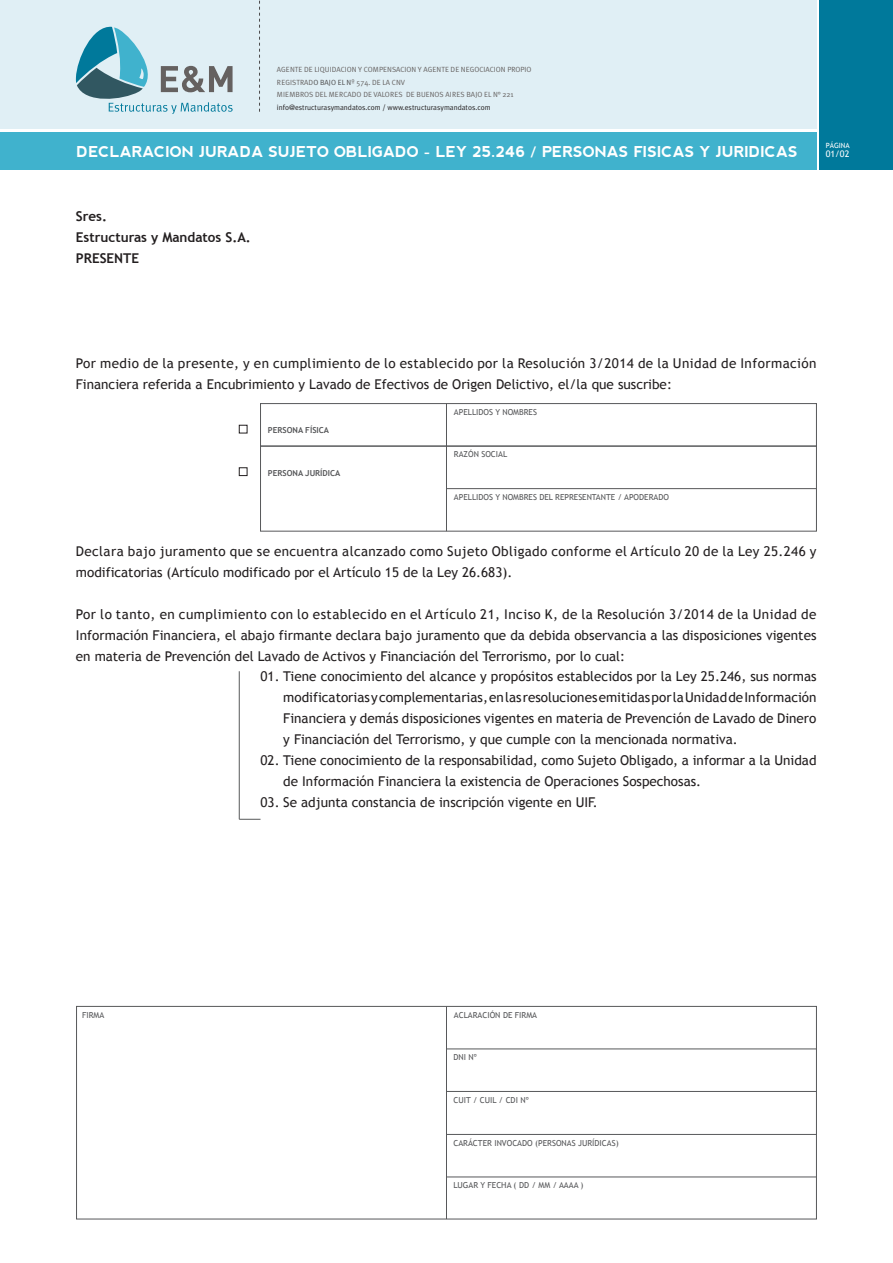
<style>
.page{position:relative;width:893px;height:1263px;background:#fff}
.page>*{position:absolute;margin:0;border:0;box-sizing:border-box;transform-origin:0 0}
.t1{font:700 15px "nevis";color:#fff}
.t2{font:13.5px/21px "Trebuchet MS";color:#231f20;text-align:justify}
.t3{font:13.5px/21px "Trebuchet MS";letter-spacing:.03em;color:#231f20}
.t4{font:13.5px/21px "Trebuchet MS";letter-spacing:.025em;color:#231f20}
.t5{font:700 13.5px/21px "Trebuchet MS";color:#231f20}
.t6{font:9px "Trebuchet MS";color:#fff}
.t7{font:8.25px "Trebuchet MS";color:#57585a}
.t8{font:700 8.25px "Trebuchet MS";color:#57585a}
.t9{font:7.5px/12.8px "Meta Plus Normal";color:#656160}
.t10{font:7.5px "Meta Plus Normal";color:#231f20}
.t11{font:7.2px "Trebuchet MS";color:#fff}
.s1{color:#4c4c4c}
</style>
<div class="page">
<div style="left:0;top:0;width:817px;height:128px;background:#e0eff5"></div>
<div style="left:0;top:132px;width:817px;height:37px;background:#40b2cd"></div>
<svg style="left:259px;top:0;width:1px;height:112px"></svg>
<svg style="left:76px;top:26px;width:157px;height:88px"></svg>
<div style="left:819px;top:0;width:74px;height:169px;background:#00799b"></div>
<div style="left:260px;top:403px;width:557px;height:43px;border:1px solid #57585a"></div>
<hr style="left:446px;top:404px;width:1px;height:42px;background:#57585a">
<div style="left:239px;top:425px;width:8px;height:8px;border:1px solid #231f20"></div>
<div style="left:260px;top:446px;width:557px;height:85px;border:1px solid #57585a"></div>
<hr style="left:446px;top:446px;width:1px;height:85px;background:#57585a">
<div style="left:239px;top:468px;width:8px;height:8px;border:1px solid #231f20"></div>
<hr style="left:446px;top:488px;width:370px;height:1px;background:#57585a">
<div style="left:76px;top:1006px;width:741px;height:213px;border:1px solid #57585a"></div>
<hr style="left:446px;top:1006px;width:1px;height:213px;background:#57585a">
<hr style="left:446px;top:1048px;width:370px;height:1px;background:#57585a">
<hr style="left:446px;top:1091px;width:370px;height:1px;background:#57585a">
<hr style="left:446px;top:1134px;width:370px;height:1px;background:#57585a">
<hr style="left:446px;top:1176px;width:370px;height:1px;background:#57585a">
<hr style="left:239px;top:671px;width:1px;height:148px;background:#57585a">
<svg style="left:239px;top:819px;width:21px;height:1px"></svg>
<p class="t9" style="left:277px;top:63px;width:256px">AGENTE DE LIQUIDACION Y COMPENSACION Y AGENTE DE NEGOCIACION PROPIO<br>REGISTRAD<span class="s1">O BAJO EL N</span>º 574. DE LA CNV<br>MIEMBROS DEL MERCADO DE VALORES DE BUENOS AIRES BAJO EL N° 221</p>
<p class="t10" style="left:277px;top:103px;width:215px">info@estructurasymandatos.com / www.estructurasymandatos.com</p>
<p class="t11" style="left:826px;top:141px;width:25px">PÁGINA</p>
<p class="t1" style="left:77px;top:143px;width:723px">DECLARACION JURADA SUJETO OBLIGADO - LEY 25.246 / PERSONAS FISICAS Y JURIDICAS</p>
<p class="t6" style="left:826px;top:149px;width:25px">01/02</p>
<p class="t5" style="left:76px;top:205px;width:176px">Sres.<br>Estructuras y Mandatos S.A.<br>PRESENTE</p>
<p class="t3" style="left:76px;top:352px;width:742px">Por medio de la presente, y en cumplimiento de lo establecido por la Resolución 3/2014 de la Unidad de Información<br>Financiera referida a Encubrimiento y Lavado de Efectivos de Origen Delictivo, el/la que suscribe:</p>
<p class="t8" style="left:268px;top:425px;width:63px">PERSONA FÍSICA</p>
<p class="t8" style="left:268px;top:467px;width:74px">PERSONA JURÍDICA</p>
<p class="t7" style="left:454px;top:407px;width:85px">APELLIDOS Y NOMBRES</p>
<p class="t7" style="left:454px;top:449px;width:55px">RAZÓN SOCIAL</p>
<p class="t7" style="left:454px;top:492px;width:216px">APELLIDOS Y NOMBRES DEL REPRESENTANTE / APODERADO</p>
<p class="t4" style="left:76px;top:540px;width:742px">Declara bajo juramento que se encuentra alcanzado como Sujeto Obligado conforme el Artículo 20 de la Ley 25.246 y modificatorias (Artículo modificado por el Artículo 15 de la Ley 26.683).</p>
<p class="t2" style="left:76px;top:603px;width:742px">Por lo tanto, en cumplimiento con lo establecido en el Artículo 21, Inciso K, de la Resolución 3/2014 de la Unidad de Información Financiera, el abajo firmante declara bajo juramento que da debida observancia a las disposiciones vigentes en materia de Prevención del Lavado de Activos y Financiación del Terrorismo, por lo cual:</p>
<p class="t2" style="left:283px;top:666px;width:535px;text-indent:-23px">01. Tiene conocimiento del alcance y propósitos establecidos por la Ley 25.246, sus normas modificatorias y complementarias, en las resoluciones emitidas por la Unidad de Información Financiera y demás disposiciones vigentes en materia de Prevención de Lavado de Dinero y Financiación del Terrorismo, y que cumple con la mencionada normativa.</p>
<p class="t2" style="left:283px;top:750px;width:535px;text-indent:-23px">02. Tiene conocimiento de la responsabilidad, como Sujeto Obligado, a informar a la Unidad de Información Financiera la existencia de Operaciones Sospechosas.</p>
<p class="t2" style="left:261px;top:792px;width:339px">03. Se adjunta constancia de inscripción vigente en UIF.</p>
<p class="t7" style="left:82px;top:1010px;width:24px">FIRMA</p>
<p class="t7" style="left:454px;top:1010px;width:85px">ACLARACIÓN DE FIRMA</p>
<p class="t7" style="left:453px;top:1052px;width:25px">DNI Nº</p>
<p class="t7" style="left:453px;top:1095px;width:77px">CUIT / CUIL / CDI Nº</p>
<p class="t7" style="left:453px;top:1138px;width:167px">CARÁCTER INVOCADO (PERSONAS JURÍDICAS)</p>
<p class="t7" style="left:453px;top:1180px;width:132px">LUGAR Y FECHA ( DD / MM / AAAA )</p>
</div>
